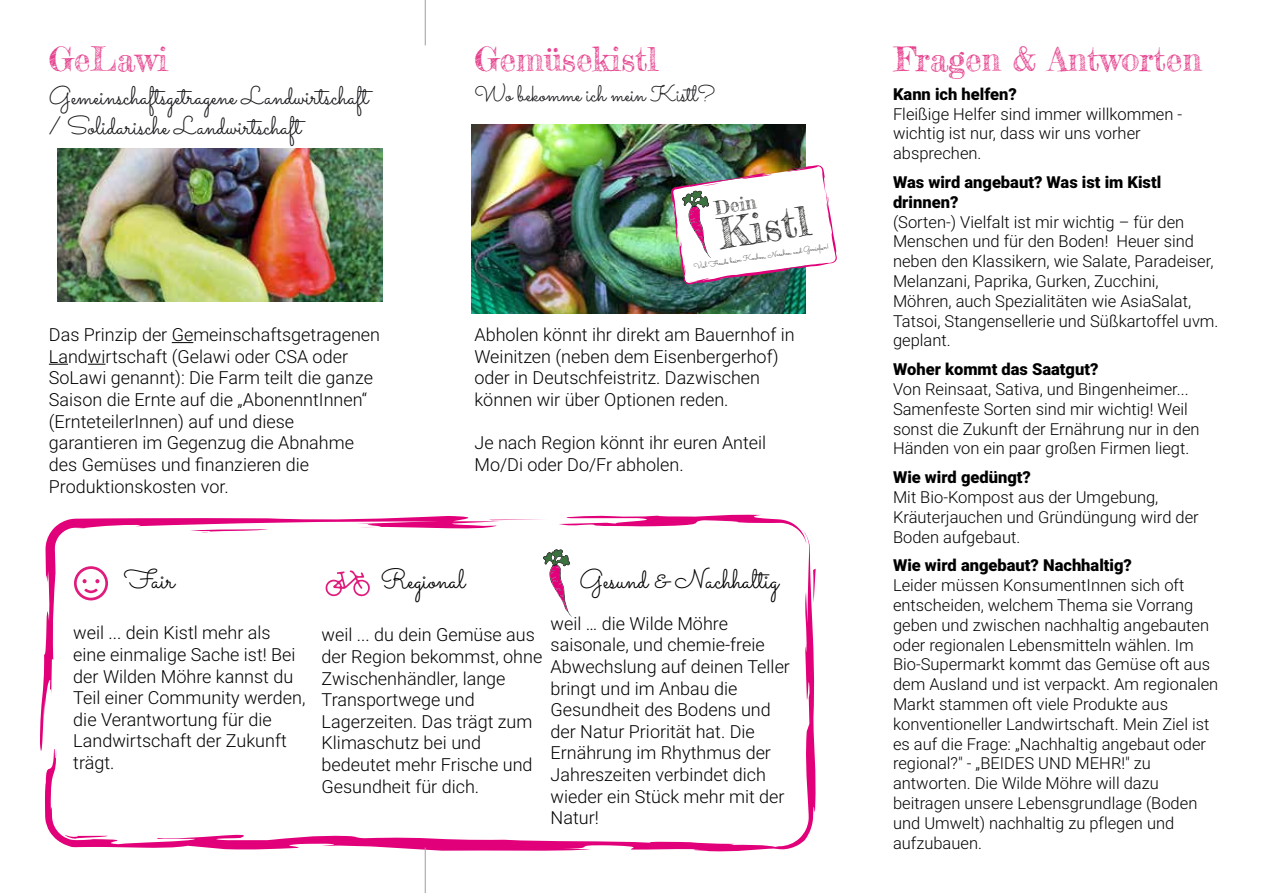
<style>
.page{position:relative;width:1263px;height:893px;background:#fff}
.page>*{position:absolute;margin:0;border:0;box-sizing:border-box;transform-origin:0 0}
.t1{font:41.55px "Frederickathe Great";color:#3b3c39}
.t2{font:33px "Frederickathe Great";color:#e5418d}
.t3{font:27px "Sacramento";color:#000}
.t4{font:25.5px/30.6px "Sacramento";color:#1a171c}
.t5{font:22.5px "Sacramento";color:#1a171c}
.t6{font:18.9px "Frederickathe Great";color:#3b3c39}
.t7{font:300 18px/21.6px "Roboto";color:#000}
.t8{font:300 16.5px/19.8px "Roboto";color:#000}
.t9{font:900 16.5px/19.8px "Roboto";color:#000}
.t10{font:7.65px "Sacramento";color:#3b3c39}
</style>
<div class="page">
<img style="left:471px;top:125px;width:334px;height:188px">
<svg style="left:45px;top:771px;width:734px;height:81px"></svg>
<svg style="left:40px;top:516px;width:449px;height:255px"></svg>
<svg style="left:65px;top:835px;width:43px;height:4px"></svg>
<svg style="left:190px;top:529px;width:78px;height:3px"></svg>
<svg style="left:172px;top:342px;width:21px;height:1px"></svg>
<svg style="left:49px;top:364px;width:19px;height:1px"></svg>
<svg style="left:88px;top:364px;width:18px;height:1px"></svg>
<hr style="left:425px;top:847px;width:1px;height:46px;background:#9c9e9f">
<hr style="left:425px;top:0;width:1px;height:45px;background:#9c9e9f">
<img style="left:671px;top:165px;width:166px;height:119px">
<svg style="left:325px;top:570px;width:46px;height:27px"></svg>
<svg style="left:74px;top:566px;width:34px;height:34px"></svg>
<svg style="left:489px;top:514px;width:327px;height:335px"></svg>
<img style="left:57px;top:148px;width:326px;height:154px">
<h2 class="t2" style="left:49px;top:39px;width:121px">GeLawi</h2>
<h2 class="t2" style="left:474px;top:39px;width:185px">Gemüsekistl</h2>
<h2 class="t2" style="left:895px;top:39px;width:308px">Fragen &amp; Antworten</h2>
<h3 class="t4" style="left:49px;top:80px;width:321px">Gemeinschaftsgetragene Landwirtschaft / Solidarische Landwirtschaft</h3>
<h3 class="t5" style="left:474px;top:80px;width:242px">Wo bekomme ich mein Kistl?</h3>
<p class="t6" style="left:713px;top:196px;width:43px;rotate:-9deg">Dein</p>
<p class="t10" style="left:693px;top:262px;width:138px;rotate:-9deg">Viel Freude beim Kochen, Naschen und Genießen!</p>
<h1 class="t1" style="left:714px;top:209px;width:94px;rotate:-9deg">Kistl</h1>
<p class="t7" style="left:49px;top:323px;width:333px">Das Prinzip der Gemeinschaftsgetragenen Landwirtschaft (Gelawi oder CSA oder SoLawi genannt): Die Farm teilt die ganze Saison die Ernte auf die „AbonenntInnen“ (ErnteteilerInnen) auf und diese garantieren im Gegenzug die Abnahme des Gemüses und finanzieren die Produktionskosten vor.</p>
<p class="t7" style="left:474px;top:323px;width:322px">Abholen könnt ihr direkt am Bauernhof in Weinitzen (neben dem Eisenbergerhof) oder in Deutschfeistritz. Dazwischen können wir über Optionen reden.</p>
<p class="t7" style="left:474px;top:431px;width:293px">Je nach Region könnt ihr euren Anteil<br>Mo/Di oder Do/Fr abholen.</p>
<h3 class="t3" style="left:124px;top:563px;width:52px">Fair</h3>
<h3 class="t3" style="left:380px;top:563px;width:86px">Regional</h3>
<h3 class="t3" style="left:580px;top:563px;width:201px">Gesund &amp; Nachhaltig</h3>
<p class="t7" style="left:73px;top:621px;width:234px">weil ... dein Kistl mehr als eine einmalige Sache ist! Bei der Wilden Möhre kannst du<br>Teil einer Community werden, die Verantwortung für die<br>Landwirtschaft der Zukunft trägt.</p>
<p class="t7" style="left:322px;top:623px;width:222px">weil ... du dein Gemüse aus der Region bekommst, ohne<br>Zwischenhändler, lange<br>Transportwege und<br>Lagerzeiten. Das trägt zum<br>Klimaschutz bei und bedeutet mehr Frische und<br>Gesundheit für dich.</p>
<p class="t7" style="left:551px;top:612px;width:241px">weil … die Wilde Möhre saisonale, und chemie-freie<br>Abwechslung auf deinen Teller bringt und im Anbau die<br>Gesundheit des Bodens und der Natur Priorität hat. Die<br>Ernährung im Rhythmus der<br>Jahreszeiten verbindet dich wieder ein Stück mehr mit der<br>Natur!</p>
<p class="t9" style="left:893px;top:83px;width:125px">Kann ich helfen?</p>
<p class="t8" style="left:893px;top:103px;width:291px">Fleißige Helfer sind immer willkommen - wichtig ist nur, dass wir uns vorher absprechen.</p>
<p class="t9" style="left:893px;top:172px;width:270px">Was wird angebaut? Was ist im Kistl drinnen?</p>
<p class="t8" style="left:893px;top:211px;width:327px">(Sorten-) Vielfalt ist mir wichtig – für den Menschen und für den Boden! Heuer sind neben den Klassikern, wie Salate, Paradeiser, Melanzani, Paprika, Gurken, Zucchini, Möhren, auch Spezialitäten wie AsiaSalat, Tatsoi, Stangensellerie und Süßkartoffel uvm. geplant.</p>
<p class="t9" style="left:893px;top:359px;width:207px">Woher kommt das Saatgut?</p>
<p class="t8" style="left:893px;top:379px;width:308px">Von Reinsaat, Sativa, und Bingenheimer...<br>Samenfeste Sorten sind mir wichtig! Weil sonst die Zukunft der Ernährung nur in den Händen von ein paar großen Firmen liegt.</p>
<p class="t9" style="left:893px;top:467px;width:139px">Wie wird gedüngt?</p>
<p class="t8" style="left:893px;top:487px;width:307px">Mit Bio-Kompost aus der Umgebung,<br>Kräuterjauchen und Gründüngung wird der<br>Boden aufgebaut.</p>
<p class="t9" style="left:893px;top:555px;width:240px">Wie wird angebaut? Nachhaltig?</p>
<p class="t8" style="left:893px;top:575px;width:327px">Leider müssen KonsumentInnen sich oft entscheiden, welchem Thema sie Vorrang geben und zwischen nachhaltig angebauten oder regionalen Lebensmitteln wählen. Im Bio-Supermarkt kommt das Gemüse oft aus dem Ausland und ist verpackt. Am regionalen Markt stammen oft viele Produkte aus konventioneller Landwirtschaft. Mein Ziel ist es auf die Frage: „Nachhaltig angebaut oder regional?" - „BEIDES UND MEHR!" zu antworten. Die Wilde Möhre will dazu beitragen unsere Lebensgrundlage (Boden und Umwelt) nachhaltig zu pflegen und aufzubauen.</p>
</div>
